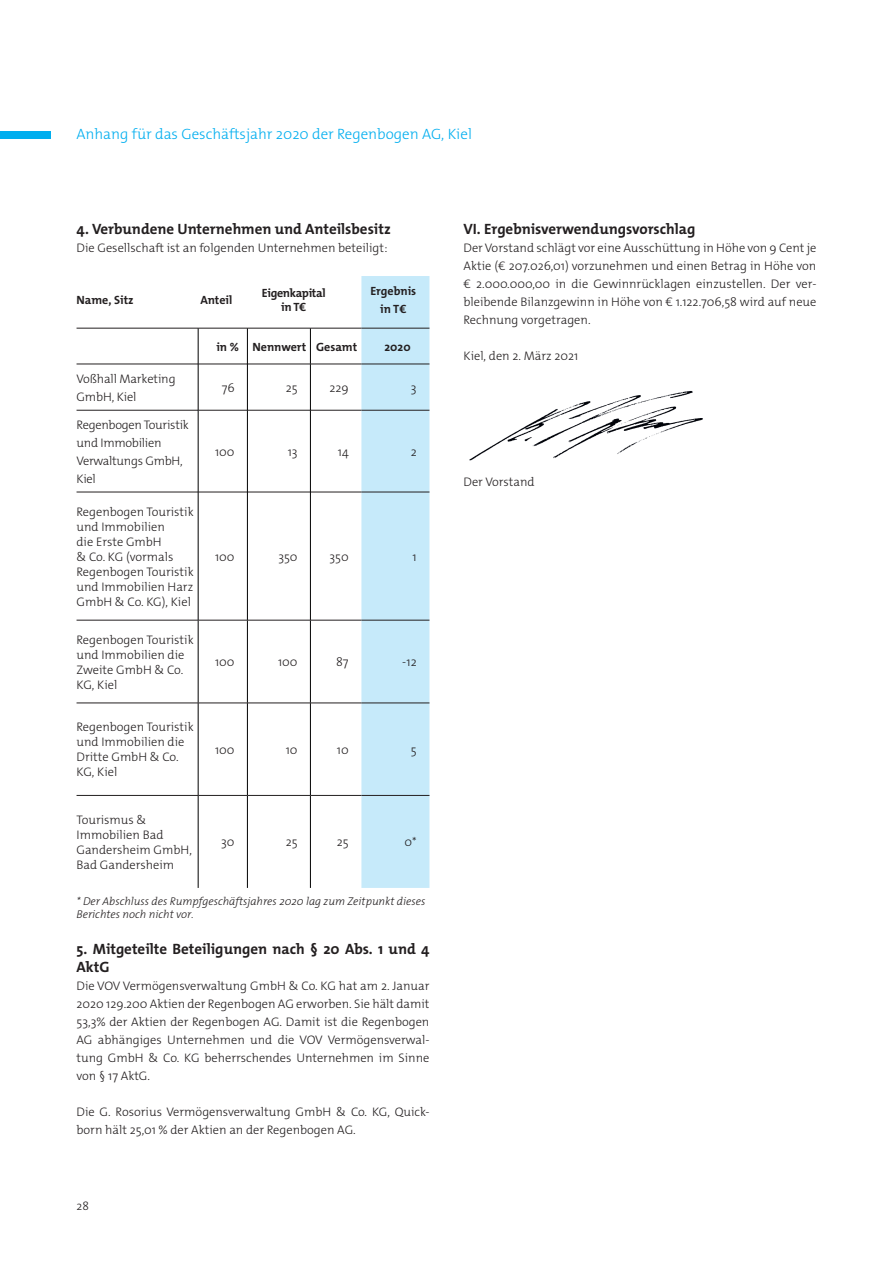
<style>
.page{position:relative;width:893px;height:1263px;background:#fff}
.page>*{position:absolute;margin:0;border:0;box-sizing:border-box;transform-origin:0 0}
.t1{font:700 15px/18px "The Mix Os F";color:#231f20}
.t2{font:300 15px "The Mix Os F";color:#00aeef}
.t3{font:300 12.45px/15px "The Mix Os F";color:#231f20}
.t4{font:300 12.45px/18px "The Mix Os F";letter-spacing:-.02em;color:#231f20}
.t5{font:700 12px "The Mix Os F";letter-spacing:-.005em;color:#231f20}
.t6{font:700 12px "The Mix Os F";letter-spacing:-.025em;color:#231f20}
.t7{font:300 12px "The Mix Os F";color:#231f20}
.t8{font:italic 300 11.25px/13.5px "The Mix Os F";color:#231f20}
</style>
<div class="page">
<div style="left:0;top:131px;width:51px;height:8px;background:#00aeef"></div>
<div style="left:361px;top:276px;width:68px;height:612px;background:#c6eafa"></div>
<hr style="left:77px;top:410px;width:121px;height:1px;background:#231f20">
<hr style="left:198px;top:410px;width:49px;height:1px;background:#231f20">
<hr style="left:248px;top:410px;width:62px;height:1px;background:#231f20">
<hr style="left:311px;top:410px;width:50px;height:1px;background:#231f20">
<hr style="left:361px;top:410px;width:68px;height:1px;background:#231f20">
<hr style="left:77px;top:328px;width:121px;height:1px;background:#231f20">
<hr style="left:198px;top:328px;width:49px;height:1px;background:#231f20">
<hr style="left:247px;top:328px;width:63px;height:1px;background:#231f20">
<hr style="left:310px;top:328px;width:51px;height:1px;background:#231f20">
<hr style="left:361px;top:328px;width:68px;height:1px;background:#231f20">
<hr style="left:77px;top:364px;width:121px;height:1px;background:#231f20">
<hr style="left:198px;top:364px;width:49px;height:1px;background:#231f20">
<hr style="left:248px;top:364px;width:62px;height:1px;background:#231f20">
<hr style="left:310px;top:364px;width:51px;height:1px;background:#231f20">
<hr style="left:361px;top:364px;width:68px;height:1px;background:#231f20">
<hr style="left:77px;top:492px;width:121px;height:1px;background:#231f20">
<hr style="left:198px;top:492px;width:49px;height:1px;background:#231f20">
<hr style="left:248px;top:492px;width:62px;height:1px;background:#231f20">
<hr style="left:311px;top:492px;width:50px;height:1px;background:#231f20">
<hr style="left:361px;top:492px;width:68px;height:1px;background:#231f20">
<hr style="left:247px;top:328px;width:1px;height:36px;background:#000001">
<hr style="left:247px;top:364px;width:1px;height:46px;background:#000001">
<hr style="left:310px;top:364px;width:1px;height:46px;background:#000001">
<hr style="left:247px;top:410px;width:1px;height:82px;background:#000001">
<hr style="left:310px;top:410px;width:1px;height:82px;background:#000001">
<hr style="left:247px;top:492px;width:1px;height:128px;background:#000001">
<hr style="left:310px;top:492px;width:1px;height:128px;background:#000001">
<hr style="left:247px;top:620px;width:1px;height:83px;background:#000001">
<hr style="left:310px;top:620px;width:1px;height:83px;background:#000001">
<hr style="left:247px;top:703px;width:1px;height:92px;background:#000001">
<hr style="left:310px;top:703px;width:1px;height:92px;background:#000001">
<hr style="left:247px;top:796px;width:1px;height:92px;background:#000001">
<hr style="left:310px;top:796px;width:1px;height:92px;background:#000001">
<hr style="left:310px;top:328px;width:1px;height:36px;background:#000001">
<hr style="left:198px;top:328px;width:1px;height:36px;background:#000001">
<hr style="left:198px;top:364px;width:1px;height:46px;background:#000001">
<hr style="left:198px;top:410px;width:1px;height:82px;background:#000001">
<hr style="left:198px;top:492px;width:1px;height:128px;background:#000001">
<hr style="left:198px;top:620px;width:1px;height:83px;background:#000001">
<hr style="left:198px;top:703px;width:1px;height:92px;background:#000001">
<hr style="left:198px;top:796px;width:1px;height:92px;background:#000001">
<hr style="left:361px;top:620px;width:68px;height:1px;background:#231f20">
<hr style="left:361px;top:703px;width:68px;height:1px;background:#231f20">
<hr style="left:361px;top:795px;width:68px;height:1px;background:#231f20">
<hr style="left:77px;top:620px;width:121px;height:1px;background:#231f20">
<hr style="left:198px;top:620px;width:49px;height:1px;background:#231f20">
<hr style="left:247px;top:620px;width:63px;height:1px;background:#231f20">
<hr style="left:310px;top:620px;width:51px;height:1px;background:#231f20">
<hr style="left:77px;top:703px;width:121px;height:1px;background:#231f20">
<hr style="left:198px;top:703px;width:49px;height:1px;background:#231f20">
<hr style="left:247px;top:703px;width:63px;height:1px;background:#231f20">
<hr style="left:310px;top:703px;width:51px;height:1px;background:#231f20">
<hr style="left:77px;top:795px;width:121px;height:1px;background:#231f20">
<hr style="left:198px;top:795px;width:49px;height:1px;background:#231f20">
<hr style="left:247px;top:795px;width:63px;height:1px;background:#231f20">
<hr style="left:310px;top:795px;width:51px;height:1px;background:#231f20">
<img style="left:469px;top:391px;width:234px;height:70px">
<p class="t2" style="left:77px;top:124px;width:397px">Anhang für das Geschäftsjahr 2020 der Regenbogen AG, Kiel</p>
<p class="t1" style="left:77px;top:220px;width:316px">4. Verbundene Unternehmen und Anteilsbesitz</p>
<p class="t3" style="left:77px;top:240px;width:312px">Die Gesellschaft ist an folgenden Unternehmen beteiligt:</p>
<p class="t5" style="left:77px;top:292px;width:59px">Name, Sitz</p>
<p class="t5" style="left:200px;top:292px;width:33px">Anteil</p>
<p class="t6" style="left:262px;top:285px;width:65px">Eigenkapital</p>
<p class="t5" style="left:281px;top:299px;width:27px">in T€</p>
<p class="t5" style="left:370px;top:283px;width:47px">Ergebnis</p>
<p class="t5" style="left:380px;top:301px;width:28px">in T€</p>
<p class="t3" style="left:77px;top:371px;width:101px">Voßhall Marketing</p>
<p class="t3" style="left:77px;top:389px;width:62px">GmbH, Kiel</p>
<p class="t4" style="left:77px;top:416px;width:114px">Regenbogen Touristik und Immobilien<br>Verwaltungs GmbH,<br>Kiel</p>
<p class="t3" style="left:77px;top:504px;width:119px">Regenbogen Touristik und Immobilien<br>die Erste GmbH<br>&amp; Co. KG (vormals<br>Regenbogen Touristik und Immobilien Harz<br>GmbH &amp; Co. KG), Kiel</p>
<p class="t3" style="left:77px;top:632px;width:119px">Regenbogen Touristik und Immobilien die<br>Zweite GmbH &amp; Co.<br>KG, Kiel</p>
<p class="t3" style="left:77px;top:720px;width:119px">Regenbogen Touristik und Immobilien die<br>Dritte GmbH &amp; Co.<br>KG, Kiel</p>
<p class="t3" style="left:77px;top:812px;width:117px">Tourismus &amp;<br>Immobilien Bad<br>Gandersheim GmbH,<br>Bad Gandersheim</p>
<p class="t5" style="left:216px;top:339px;width:24px">in %</p>
<p class="t5" style="left:253px;top:339px;width:55px">Nennwert</p>
<p class="t5" style="left:316px;top:339px;width:42px">Gesamt</p>
<p class="t5" style="left:384px;top:339px;width:28px">2020</p>
<p class="t3" style="left:222px;top:380px;width:14px">76</p>
<p class="t3" style="left:286px;top:380px;width:13px">25</p>
<p class="t3" style="left:329px;top:380px;width:21px">229</p>
<p class="t3" style="left:411px;top:380px;width:7px">3</p>
<p class="t3" style="left:215px;top:444px;width:21px">100</p>
<p class="t3" style="left:288px;top:444px;width:11px">13</p>
<p class="t3" style="left:338px;top:444px;width:12px">14</p>
<p class="t3" style="left:411px;top:444px;width:8px">2</p>
<p class="t3" style="left:215px;top:549px;width:21px">100</p>
<p class="t3" style="left:278px;top:549px;width:21px">350</p>
<p class="t3" style="left:329px;top:549px;width:21px">350</p>
<p class="t3" style="left:413px;top:549px;width:6px">1</p>
<p class="t3" style="left:215px;top:654px;width:21px">100</p>
<p class="t3" style="left:278px;top:654px;width:21px">100</p>
<p class="t3" style="left:336px;top:654px;width:14px">87</p>
<p class="t3" style="left:402px;top:654px;width:16px">-12</p>
<p class="t3" style="left:215px;top:742px;width:21px">100</p>
<p class="t3" style="left:286px;top:742px;width:13px">10</p>
<p class="t3" style="left:337px;top:742px;width:13px">10</p>
<p class="t3" style="left:411px;top:742px;width:7px">5</p>
<p class="t3" style="left:221px;top:835px;width:15px">30</p>
<p class="t3" style="left:286px;top:835px;width:13px">25</p>
<p class="t3" style="left:337px;top:835px;width:13px">25</p>
<p class="t3" style="left:404px;top:835px;width:14px">0*</p>
<p class="t8" style="left:77px;top:894px;width:350px">* Der Abschluss des Rumpfgeschäftsjahres 2020 lag zum Zeitpunkt dieses<br>Berichtes noch nicht vor.</p>
<p class="t1" style="left:77px;top:940px;width:354px">5. Mitgeteilte Beteiligungen nach § 20 Abs. 1 und 4<br>AktG</p>
<p class="t3" style="left:77px;top:977px;width:354px;line-height:18px;text-align:justify">Die VOV Vermögensverwaltung GmbH &amp; Co. KG hat am 2. Januar 2020 129.200 Aktien der Regenbogen AG erworben. Sie hält damit 53,3% der Aktien der Regenbogen AG. Damit ist die Regenbogen AG abhängiges Unternehmen und die VOV Vermögensverwal&shy;tung GmbH &amp; Co. KG beherrschendes Unternehmen im Sinne von § 17 AktG.</p>
<p class="t3" style="left:77px;top:1103px;width:354px;line-height:18px">Die G. Rosorius Vermögensverwaltung GmbH &amp; Co. KG, Quick&shy;born hält 25,01 % der Aktien an der Regenbogen AG.</p>
<p class="t7" style="left:77px;top:1198px;width:14px">28</p>
<p class="t1" style="left:463px;top:220px;width:234px">VI. Ergebnisverwendungsvorschlag</p>
<p class="t3" style="left:463px;top:239px;width:354px;line-height:18px;text-align:justify">Der Vorstand schlägt vor eine Ausschüttung in Höhe von 9 Cent je Aktie (€ 207.026,01) vorzunehmen und einen Betrag in Höhe von € 2.000.000,00 in die Gewinnrücklagen einzustellen. Der ver&shy;bleibende Bilanzgewinn in Höhe von € 1.122.706,58 wird auf neue Rechnung vorgetragen.</p>
<p class="t3" style="left:463px;top:348px;width:116px">Kiel, den 2. März 2021</p>
<p class="t3" style="left:463px;top:474px;width:73px">Der Vorstand</p>
</div>
